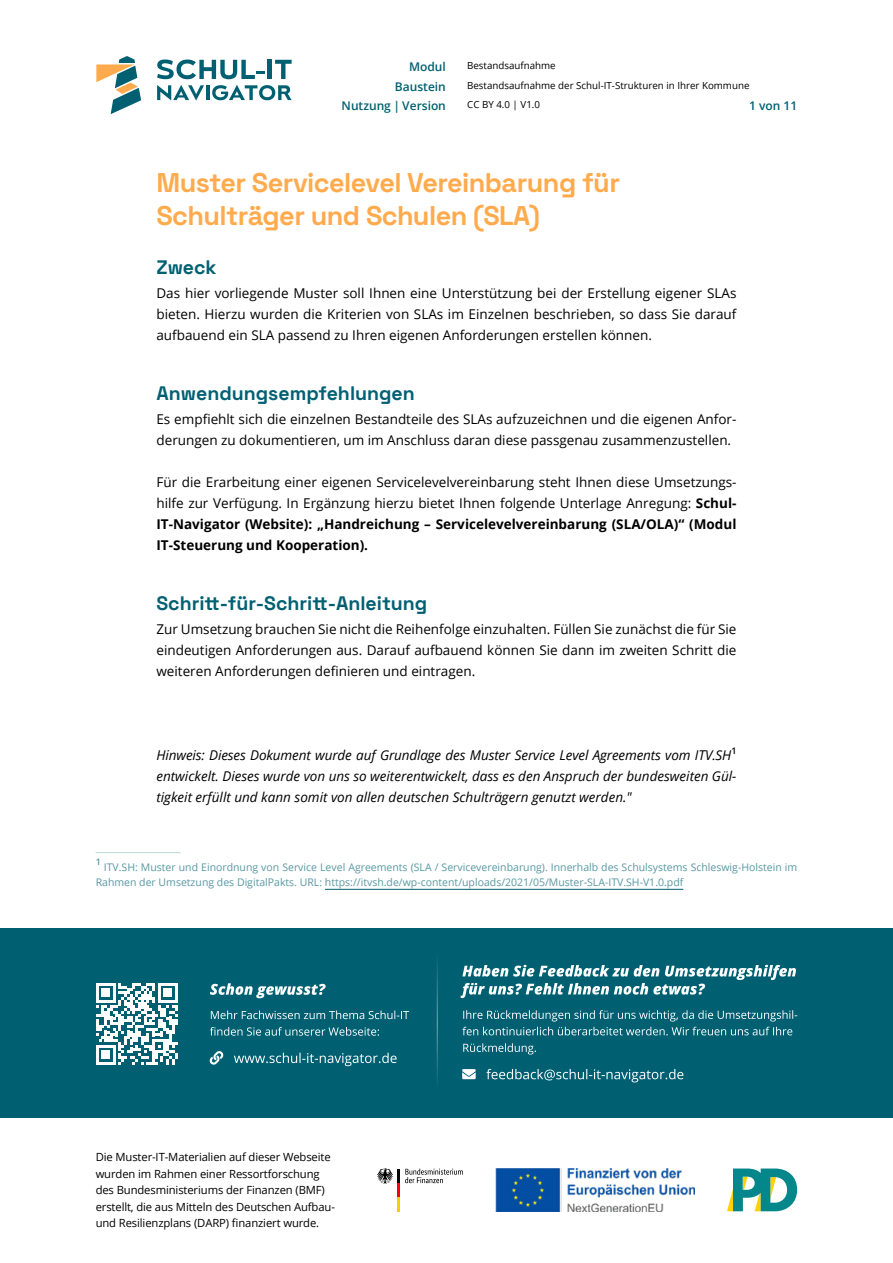
<style>
.page{position:relative;width:893px;height:1263px;background:#fff}
.page>*{position:absolute;margin:0;border:0;box-sizing:border-box;transform-origin:0 0}
.titel_hauptüberschrift{font:300 27px/33px "Space Grotesk";letter-spacing:-.02em;color:#ffab4d}
.inhalt_überschrift_h2{font:300 19.5px "Space Grotesk";color:#006072}
.inhalt_fließtext{font:13.5px/21px "Open Sans";color:#000;text-align:justify}
.inhalt_fließtext-2{font:italic 13.5px/21px "Open Sans";color:#000;text-align:justify}
.t1{font:600 12px/19.5px "Open Sans";color:#006072;text-align:right}
.t2{font:11.25px/16.5px "Open Sans";letter-spacing:-.01em;color:#000}
.inhalt_fußnote_text{font:10.5px/15px "Open Sans";color:#5998a3}
.t3{font:9.75px/19.5px "Open Sans";color:#000}
.inhalt_fußnote_text-2{font:600 9px "Open Sans";color:#5998a3}
.s1{font-weight:700}
</style>
<div class="page">
<svg style="left:157px;top:59px;width:108px;height:20px"></svg>
<hr style="left:268px;top:60px;width:4px;height:19px;background:#006072">
<svg style="left:275px;top:60px;width:17px;height:19px"></svg>
<svg style="left:157px;top:85px;width:47px;height:15px"></svg>
<hr style="left:206px;top:85px;width:3px;height:15px;background:#006072">
<svg style="left:212px;top:85px;width:80px;height:15px"></svg>
<svg style="left:96px;top:56px;width:45px;height:58px"></svg>
<img style="left:496px;top:1168px;width:199px;height:43px">
<svg style="left:377px;top:1168px;width:86px;height:43px"></svg>
<svg style="left:727px;top:1168px;width:70px;height:43px"></svg>
<div style="left:0;top:928px;width:893px;height:189px;background:#006072"></div>
<hr style="left:437px;top:949px;width:1px;height:147px;background:#fff">
<svg style="left:96px;top:983px;width:81px;height:81px"></svg>
<svg style="left:210px;top:1051px;width:187px;height:15px"></svg>
<svg style="left:210px;top:1027px;width:169px;height:9px"></svg>
<svg style="left:211px;top:1010px;width:198px;height:9px"></svg>
<svg style="left:210px;top:983px;width:116px;height:15px"></svg>
<svg style="left:462px;top:1069px;width:221px;height:13px"></svg>
<svg style="left:463px;top:1043px;width:73px;height:11px"></svg>
<svg style="left:462px;top:1027px;width:330px;height:8px"></svg>
<svg style="left:463px;top:1010px;width:334px;height:11px"></svg>
<svg style="left:461px;top:965px;width:335px;height:33px"></svg>
<hr style="left:96px;top:852px;width:85px;height:1px;background:#bfd4d6">
<hr style="left:325px;top:889px;width:358px;height:1px;background:#006072">
<p class="t1" style="left:342px;top:57px;width:106px">Modul<br>Baustein<br>Nutzung | Version</p>
<p class="t3" style="left:467px;top:56px;width:284px">Bestandsaufnahme<br>Bestandsaufnahme der Schul-IT-Strukturen in Ihrer Kommune<br>CC BY 4.0 | V1.0</p>
<p class="t1" style="left:749px;top:96px;width:50px">1 von 11</p>
<p class="titel_hauptüberschrift" style="left:156px;top:164px;width:465px">Muster Servicelevel Vereinbarung für<br>Schulträger und Schulen (SLA)</p>
<p class="inhalt_überschrift_h2" style="left:156px;top:253px;width:62px">Zweck</p>
<p class="inhalt_fließtext" style="left:156px;top:282px;width:582px">Das hier vorliegende Muster soll Ihnen eine Unterstützung bei der Erstellung eigener SLAs bieten. Hierzu wurden die Kriterien von SLAs im Einzelnen beschrieben, so dass Sie darauf aufbauend ein SLA passend zu Ihren eigenen Anforderungen erstellen können.</p>
<p class="inhalt_überschrift_h2" style="left:156px;top:379px;width:260px">Anwendungsempfehlungen</p>
<p class="inhalt_fließtext" style="left:156px;top:408px;width:581px">Es empfiehlt sich die einzelnen Bestandteile des SLAs aufzuzeichnen und die eigenen Anfor&shy;derungen zu dokumentieren, um im Anschluss daran diese passgenau zusammenzustellen.</p>
<p class="inhalt_fließtext" style="left:156px;top:471px;width:581px">Für die Erarbeitung einer eigenen Servicelevelvereinbarung steht Ihnen diese Umsetzungs&shy;hilfe zur Verfügung. In Ergänzung hierzu bietet Ihnen folgende Unterlage Anregung: <span class="s1">Schul-IT-Navigator (Website): „Handreichung – Servicelevelvereinbarung (SLA/OLA)“ (Modul IT-Steuerung und Kooperation).</span></p>
<p class="inhalt_überschrift_h2" style="left:156px;top:589px;width:272px">Schritt-für-Schritt-Anleitung</p>
<p class="inhalt_fließtext" style="left:156px;top:618px;width:581px">Zur Umsetzung brauchen Sie nicht die Reihenfolge einzuhalten. Füllen Sie zunächst die für Sie eindeutigen Anforderungen aus. Darauf aufbauend können Sie dann im zweiten Schritt die weiteren Anforderungen definieren und eintragen.</p>
<p class="inhalt_fließtext-2" style="left:156px;top:744px;width:581px">Hinweis: Dieses Dokument wurde auf Grundlage des Muster Service Level Agreements vom ITV.SH<sup>1 </sup>entwickelt. Dieses wurde von uns so weiterentwickelt, dass es den Anspruch der bundesweiten Gül&shy;tigkeit erfüllt und kann somit von allen deutschen Schulträgern genutzt werden."</p>
<p class="inhalt_fußnote_text-2" style="left:96px;top:856px;width:7px">1</p>
<p class="inhalt_fußnote_text" style="left:96px;top:860px;width:703px;text-indent:8px">ITV.SH: Muster und Einordnung von Service Level Agreements (SLA / Servicevereinbarung). Innerhalb des Schulsystems Schleswig-Holstein im<br>Rahmen der Umsetzung des DigitalPakts. URL: https://itvsh.de/wp-content/uploads/2021/05/Muster-SLA-ITV.SH-V1.0.pdf</p>
<p class="t2" style="left:96px;top:1149px;width:241px">Die Muster-IT-Materialien auf dieser Webseite wurden im Rahmen einer Ressortforschung des Bundesministeriums der Finanzen (BMF) erstellt, die aus Mitteln des Deutschen Aufbau&shy;und Resilienzplans (DARP) finanziert wurde.</p>
</div>
